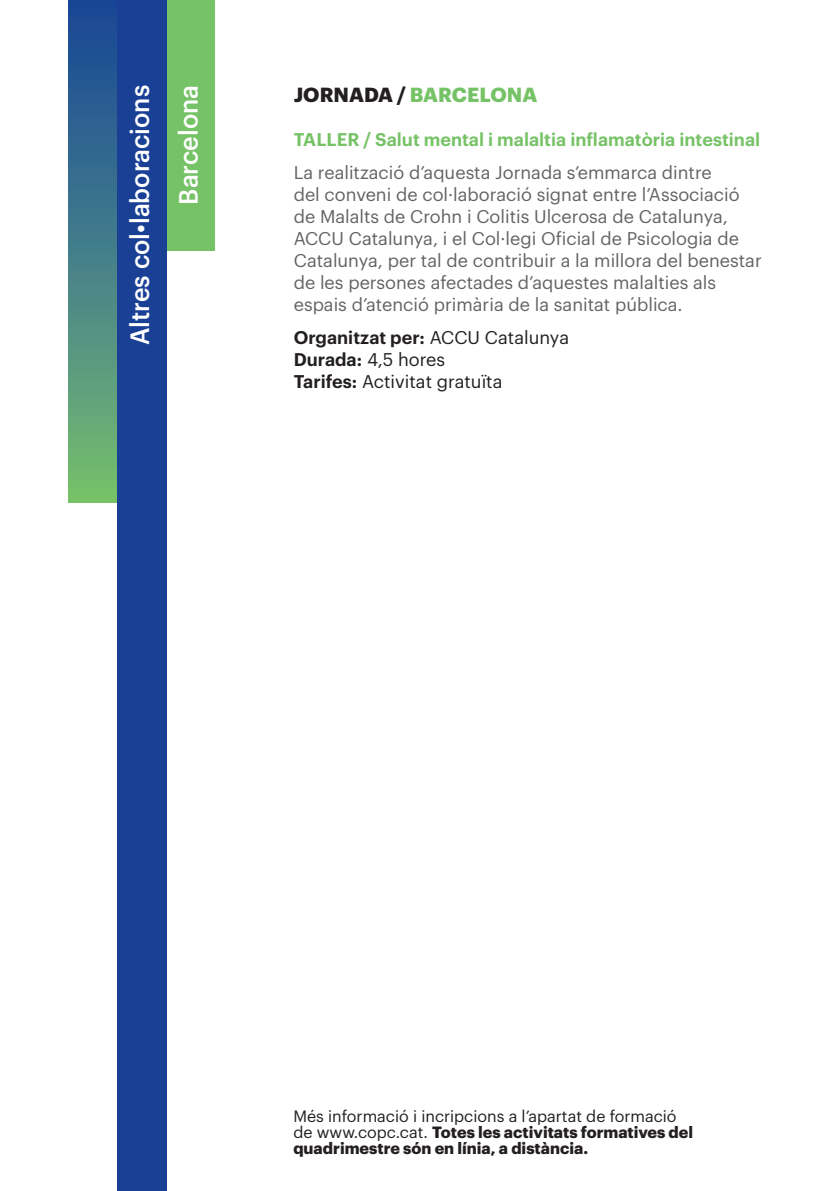
<style>
.page{position:relative;width:840px;height:1191px;background:#fff}
.page>*{position:absolute;margin:0;border:0;box-sizing:border-box;transform-origin:0 0}
.Título_curso-activid{font:500 26px "Graphik";color:#fff;scale:.96 1}
.Párrafo_Organizado_p{font:700 20px "Graphik";color:#76c266}
.Párrafo_Organizado_p-2{font:18px/22px "Graphik";color:#636366}
.Párrafo_Organizado_p-3{font:600 18px "Graphik";color:#76c266}
.Párrafo_Organizado_p-4{font:18px "Graphik";color:#231f20}
.Párrafo_Organizado_p-5{font:600 18px "Graphik";color:#231f20}
.t1{font:700 16px/16px "Graphik";color:#231f20}
.t2{font:16px "Graphik";color:#231f20}
.s1{color:#231f20}
.s2{font-weight:400}
.s3{font-weight:600}
</style>
<div class="page">
<div style="left:68px;top:0;width:50px;height:503px;background:linear-gradient(to bottom,#16439b,#76bd71)"></div>
<div style="left:166px;top:0;width:49px;height:250px;background:#76c266"></div>
<div style="left:117px;top:0;width:49px;height:1191px;background:#194095"></div>
<p class="Título_curso-activid" style="left:120px;top:345px;width:272px;rotate:-90deg">Altres col•laboracions</p>
<p class="Título_curso-activid" style="left:169px;top:205px;width:126px;rotate:-90deg">Barcelona</p>
<p class="Párrafo_Organizado_p" style="left:293px;top:79px;width:245px"><span class="s1">JORNADA /</span> BARCELONA</p>
<p class="Párrafo_Organizado_p-3" style="left:293px;top:125px;width:467px">TALLER / Salut mental i malaltia inflamatòria intestinal</p>
<p class="Párrafo_Organizado_p-2" style="left:293px;top:160px;width:469px">La realització d’aquesta Jornada s’emmarca dintre<br>del conveni de col·laboració signat entre l’Associació de Malalts de Crohn i Colitis Ulcerosa de Catalunya, ACCU Catalunya, i el Col·legi Oficial de Psicologia de Catalunya, per tal de contribuir a la millora del benestar de les persones afectades d’aquestes malalties als espais d’atenció primària de la sanitat pública.</p>
<p class="Párrafo_Organizado_p-5" style="left:293px;top:324px;width:277px">Organitzat per: <span class="s2">ACCU Catalunya</span></p>
<p class="Párrafo_Organizado_p-4" style="left:293px;top:346px;width:153px"><span class="s3">Durada:</span> 4,5 hores</p>
<p class="Párrafo_Organizado_p-4" style="left:293px;top:368px;width:210px"><span class="s3">Tarifes:</span> Activitat gratuïta</p>
<p class="t2" style="left:293px;top:1104px;width:384px">Més informació i incripcions a l’apartat de formació</p>
<p class="t1" style="left:293px;top:1122px;width:401px"><span class="s2">de www.copc.cat.</span> Totes les activitats formatives del quadrimestre són en línia, a distància.</p>
</div>
